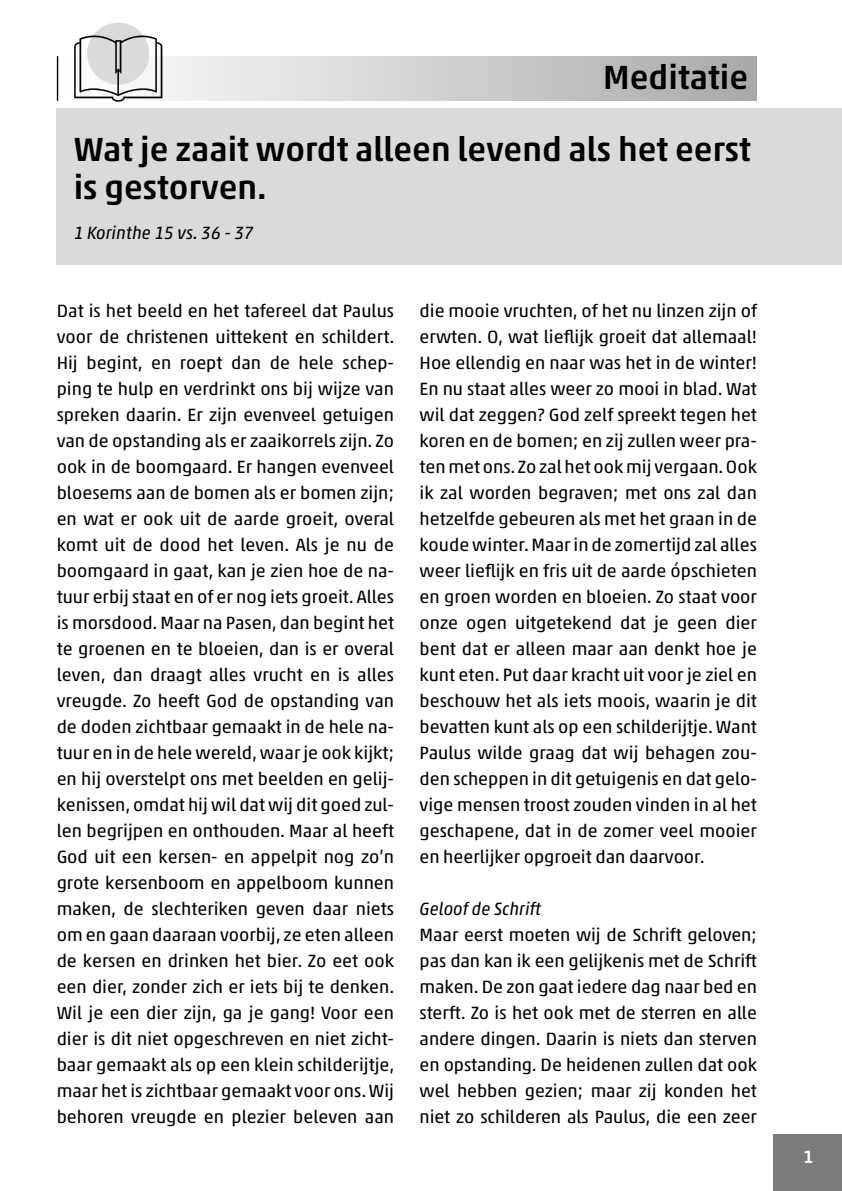
<style>
.page{position:relative;width:842px;height:1191px;background:#fff}
.page>*{position:absolute;margin:0;border:0;box-sizing:border-box;transform-origin:0 0}
.t1{font:500 34px/38px "Akko Std";color:#000}
.t2{font:18px/26px "Akko Std";color:#000;text-align:justify}
.t3{font:italic 18px "Akko Std";color:#000}
.t4{font:500 18px "Akko Std";color:#fff}
</style>
<div class="page">
<div style="left:57px;top:109px;width:785px;height:156px;background:#dadada"></div>
<svg style="left:58px;top:57px;width:699px;height:43px"></svg>
<div style="left:87px;top:23px;width:62px;height:62px;background:#dadada;border-radius:50%"></div>
<svg style="left:74px;top:33px;width:88px;height:69px"></svg>
<hr style="left:57px;top:57px;width:1px;height:43px;background:#000">
<div style="left:774px;top:1134px;width:68px;height:57px;background:#7c7b7b"></div>
<h1 class="t1" style="left:603px;top:58px;width:147px">Meditatie</h1>
<h1 class="t1" style="left:74px;top:130px;width:678px">Wat je zaait wordt alleen levend als het eerst is gestorven.</h1>
<p class="t3" style="left:74px;top:222px;width:182px">1 Korinthe 15 vs. 36 - 37</p>
<p class="t2" style="left:57px;top:297px;width:339px">Dat is het beeld en het tafereel dat Paulus voor de christenen uittekent en schildert.<br>Hij begint, en roept dan de hele schep&shy;ping te hulp en verdrinkt ons bij wijze van spreken daarin. Er zijn evenveel getuigen van de opstanding als er zaaikorrels zijn. Zo ook in de boomgaard. Er hangen evenveel bloesems aan de bomen als er bomen zijn; en wat er ook uit de aarde groeit, overal komt uit de dood het leven. Als je nu de boomgaard in gaat, kan je zien hoe de na&shy;tuur erbij staat en of er nog iets groeit. Alles is morsdood. Maar na Pasen, dan begint het te groenen en te bloeien, dan is er overal leven, dan draagt alles vrucht en is alles vreugde. Zo heeft God de opstanding van de doden zichtbaar gemaakt in de hele na&shy;tuur en in de hele wereld, waar je ook kijkt; en hij overstelpt ons met beelden en gelij&shy;kenissen, omdat hij wil dat wij dit goed zul&shy;len begrijpen en onthouden. Maar al heeft God uit een kersen- en appelpit nog zo’n grote kersenboom en appelboom kunnen maken, de slechteriken geven daar niets om en gaan daaraan voorbij, ze eten alleen de kersen en drinken het bier. Zo eet ook een dier, zonder zich er iets bij te denken.<br>Wil je een dier zijn, ga je gang! Voor een dier is dit niet opgeschreven en niet zicht&shy;baar gemaakt als op een klein schilderijtje, maar het is zichtbaar gemaakt voor ons. Wij behoren vreugde en plezier beleven aan</p>
<p class="t2" style="left:420px;top:297px;width:339px">die mooie vruchten, of het nu linzen zijn of erwten. O, wat lieflijk groeit dat allemaal!<br>Hoe ellendig en naar was het in de winter!<br>En nu staat alles weer zo mooi in blad. Wat wil dat zeggen? God zelf spreekt tegen het koren en de bomen; en zij zullen weer pra&shy;ten met ons. Zo zal het ook mij vergaan. Ook ik zal worden begraven; met ons zal dan hetzelfde gebeuren als met het graan in de koude winter. Maar in de zomertijd zal alles weer lieflijk en fris uit de aarde ópschieten en groen worden en bloeien. Zo staat voor onze ogen uitgetekend dat je geen dier bent dat er alleen maar aan denkt hoe je kunt eten. Put daar kracht uit voor je ziel en beschouw het als iets moois, waarin je dit bevatten kunt als op een schilderijtje. Want Paulus wilde graag dat wij behagen zou&shy;den scheppen in dit getuigenis en dat gelo&shy;vige mensen troost zouden vinden in al het geschapene, dat in de zomer veel mooier en heerlijker opgroeit dan daarvoor.</p>
<p class="t3" style="left:420px;top:897px;width:123px">Geloof de Schrift</p>
<p class="t2" style="left:420px;top:921px;width:339px">Maar eerst moeten wij de Schrift geloven; pas dan kan ik een gelijkenis met de Schrift maken. De zon gaat iedere dag naar bed en sterft. Zo is het ook met de sterren en alle andere dingen. Daarin is niets dan sterven en opstanding. De heidenen zullen dat ook wel hebben gezien; maar zij konden het niet zo schilderen als Paulus, die een zeer</p>
<p class="t4" style="left:803px;top:1145px;width:12px">1</p>
</div>
